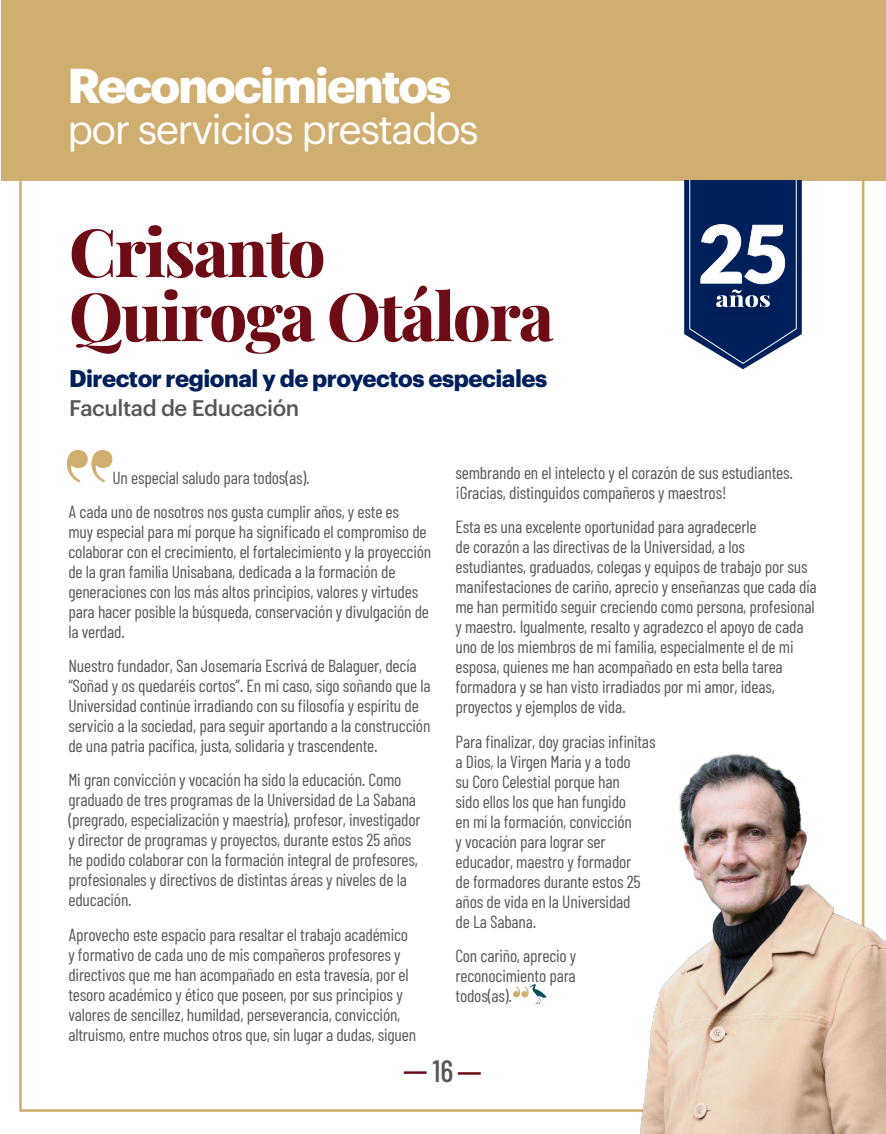
<style>
.page{position:relative;width:886px;height:1134px;background:#fff}
.page>*{position:absolute;margin:0;border:0;box-sizing:border-box;transform-origin:0 0}
.t1{font:66.75px/64.1px "Playfair Display";letter-spacing:-.025em;color:#6e0c16}
.t2{font:700 47.88px "Graphik";letter-spacing:-.04em;color:#fff}
.t3{font:41px "Graphik";letter-spacing:-.04em;color:#fff}
.t4{font:500 30.75px "Barlow Condensed";color:#575756}
.t5{font:700 23.62px "Graphik";letter-spacing:-.02em;color:#00205b}
.t6{font:500 22.12px "Graphik";letter-spacing:-.02em;color:#575756}
.t7{font:17.5px/20px "Barlow Condensed";letter-spacing:-.01em;color:#575756}
</style>
<div class="page">
<div style="left:2px;top:0;width:884px;height:180px;background:#d0ae70"></div>
<hr style="left:404px;top:1071px;width:23px;height:3px;background:#6e0c16">
<hr style="left:458px;top:1072px;width:23px;height:3px;background:#6e0c16">
<svg style="left:67px;top:450px;width:45px;height:32px"></svg>
<svg style="left:684px;top:180px;width:118px;height:189px"></svg>
<img style="left:600px;top:731px;width:286px;height:403px">
<svg style="left:513px;top:984px;width:33px;height:20px"></svg>
<h2 class="t2" style="left:68px;top:48px;width:385px">Reconocimientos</h2>
<h3 class="t3" style="left:68px;top:98px;width:413px">por servicios prestados</h3>
<h1 class="t1" style="left:69px;top:214px;width:486px">Crisanto<br>Quiroga Otálora</h1>
<h3 class="t5" style="left:69px;top:360px;width:480px">Director regional y de proyectos especiales</h3>
<p class="t6" style="left:69px;top:392px;width:232px">Facultad de Educación</p>
<p class="t7" style="left:68px;top:460px;width:332px;line-height:34.1px;text-indent:44px">Un especial saludo para todos(as).<br>A cada uno de nosotros nos gusta cumplir años, y este es</p>
<p class="t7" style="left:68px;top:521px;width:364px">muy especial para mí porque ha significado el compromiso de colaborar con el crecimiento, el fortalecimiento y la proyección de la gran familia Unisabana, dedicada a la formación de generaciones con los más altos principios, valores y virtudes para hacer posible la búsqueda, conservación y divulgación de la verdad.</p>
<p class="t7" style="left:68px;top:655px;width:364px">Nuestro fundador, San Josemaría Escrivá de Balaguer, decía “Soñad y os quedaréis cortos”. En mi caso, sigo soñando que la Universidad continúe irradiando con su filosofía y espíritu de servicio a la sociedad, para seguir aportando a la construcción de una patria pacífica, justa, solidaria y trascendente.</p>
<p class="t7" style="left:68px;top:770px;width:354px">Mi gran convicción y vocación ha sido la educación. Como graduado de tres programas de la Universidad de La Sabana (pregrado, especialización y maestría), profesor, investigador y director de programas y proyectos, durante estos 25 años he podido colaborar con la formación integral de profesores, profesionales y directivos de distintas áreas y niveles de la educación.</p>
<p class="t7" style="left:68px;top:924px;width:349px">Aprovecho este espacio para resaltar el trabajo académico y formativo de cada uno de mis compañeros profesores y directivos que me han acompañado en esta travesía, por el tesoro académico y ético que poseen, por sus principios y valores de sencillez, humildad, perseverancia, convicción, altruismo, entre muchos otros que, sin lugar a dudas, siguen</p>
<p class="t7" style="left:455px;top:462px;width:339px">sembrando en el intelecto y el corazón de sus estudiantes. ¡Gracias, distinguidos compañeros y maestros!</p>
<p class="t7" style="left:455px;top:517px;width:363px">Esta es una excelente oportunidad para agradecerle<br>de corazón a las directivas de la Universidad, a los estudiantes, graduados, colegas y equipos de trabajo por sus manifestaciones de cariño, aprecio y enseñanzas que cada día me han permitido seguir creciendo como persona, profesional y maestro. Igualmente, resalto y agradezco el apoyo de cada uno de los miembros de mi familia, especialmente el de mi esposa, quienes me han acompañado en esta bella tarea formadora y se han visto irradiados por mi amor, ideas, proyectos y ejemplos de vida.</p>
<p class="t7" style="left:455px;top:731px;width:202px">Para finalizar, doy gracias infinitas a Dios, la Virgen María y a todo<br>su Coro Celestial porque han<br>sido ellos los que han fungido<br>en mí la formación, convicción<br>y vocación para lograr ser educador, maestro y formador<br>de formadores durante estos 25 años de vida en la Universidad<br>de La Sabana.</p>
<p class="t7" style="left:455px;top:945px;width:122px;text-align:justify">Con cariño, aprecio y reconocimiento para todos(as).</p>
<h3 class="t4" style="left:432px;top:1052px;width:22px">16</h3>
</div>
